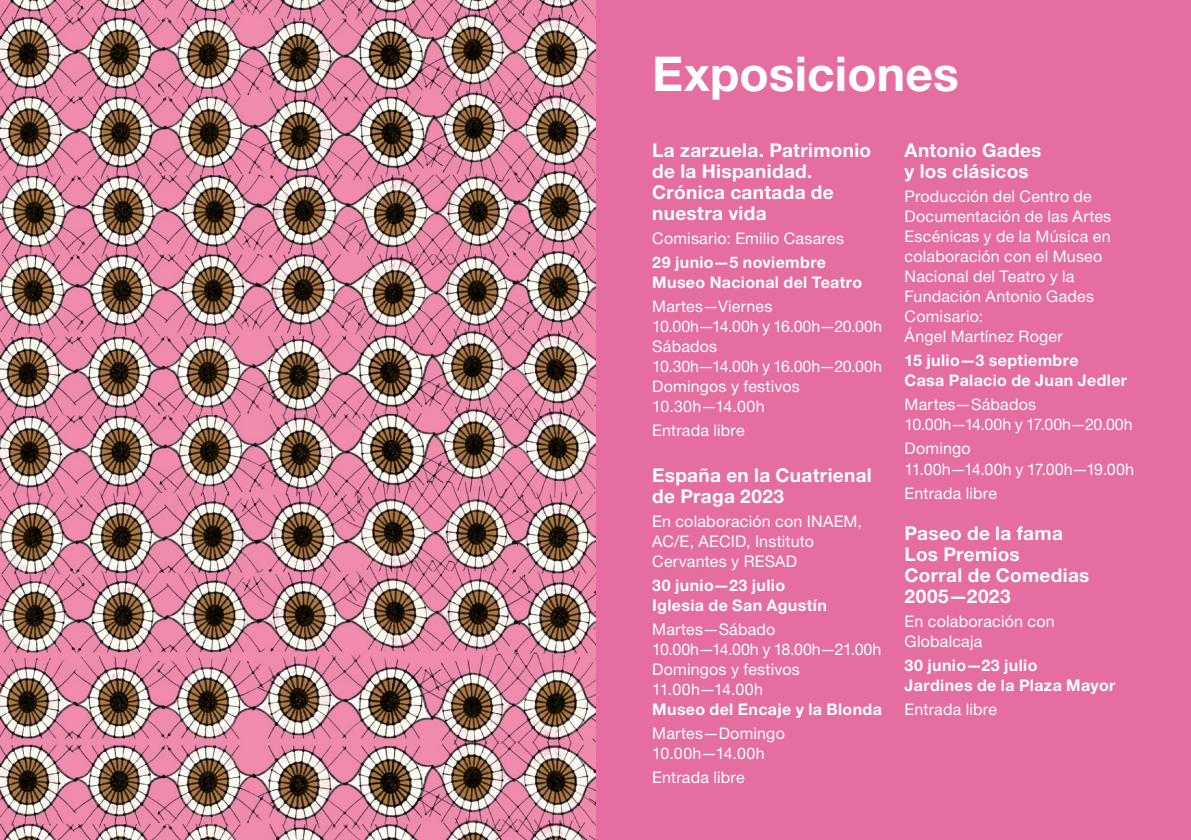
<style>
.page{position:relative;width:1191px;height:840px;background:#fff}
.page>*{position:absolute;margin:0;border:0;box-sizing:border-box;transform-origin:0 0}
.t1{font:700 48px "Helvetica Neue LT Std";color:#fff}
.t2{font:700 19px/21px "Helvetica Neue LT Std";letter-spacing:.015em;color:#fff}
.t3{font:16px/20px "Helvetica Neue LT Std";letter-spacing:.01em;color:#fff}
.t4{font:700 16px/20px "Helvetica Neue LT Std";letter-spacing:.025em;color:#fff}
</style>
<div class="page">
<div style="left:595px;top:0;width:596px;height:839px;background:#e56da1"></div>
<img style="left:0;top:0;width:595px;height:839px">
<h1 class="t1" style="left:652px;top:44px;width:308px">Exposiciones</h1>
<p class="t2" style="left:652px;top:139px;width:220px">La zarzuela. Patrimonio de la Hispanidad.<br>Crónica cantada de nuestra vida</p>
<p class="t3" style="left:652px;top:228px;width:193px">Comisario: Emilio Casares</p>
<p class="t4" style="left:652px;top:252px;width:211px">29 junio—5 noviembre<br>Museo Nacional del Teatro</p>
<p class="t3" style="left:652px;top:296px;width:231px">Martes—Viernes<br>10.00h—14.00h y 16.00h—20.00h<br>Sábados<br>10.30h—14.00h y 16.00h—20.00h<br>Domingos y festivos<br>10.30h—14.00h</p>
<p class="t3" style="left:652px;top:420px;width:94px">Entrada libre</p>
<p class="t2" style="left:652px;top:463px;width:221px">España en la Cuatrienal de Praga 2023</p>
<p class="t3" style="left:652px;top:510px;width:211px">En colaboración con INAEM,<br>AC/E, AECID, Instituto<br>Cervantes y RESAD</p>
<p class="t4" style="left:652px;top:574px;width:176px">30 junio—23 julio<br>Iglesia de San Agustín</p>
<p class="t3" style="left:652px;top:618px;width:231px">Martes—Sábado<br>10.00h—14.00h y 18.00h—21.00h<br>Domingos y festivos<br>11.00h—14.00h</p>
<p class="t4" style="left:652px;top:698px;width:231px">Museo del Encaje y la Blonda</p>
<p class="t3" style="left:652px;top:722px;width:134px">Martes—Domingo<br>10.00h—14.00h</p>
<p class="t3" style="left:652px;top:766px;width:94px">Entrada libre</p>
<p class="t2" style="left:904px;top:139px;width:138px">Antonio Gades y los clásicos</p>
<p class="t3" style="left:904px;top:186px;width:208px">Producción del Centro de<br>Documentación de las Artes<br>Escénicas y de la Música en colaboración con el Museo<br>Nacional del Teatro y la<br>Fundación Antonio Gades<br>Comisario:<br>Ángel Martínez Roger</p>
<p class="t4" style="left:904px;top:350px;width:224px">15 julio—3 septiembre<br>Casa Palacio de Juan Jedler</p>
<p class="t3" style="left:904px;top:394px;width:230px">Martes—Sábados<br>10.00h—14.00h y 17.00h—20.00h</p>
<p class="t3" style="left:904px;top:438px;width:231px">Domingo<br>11.00h—14.00h y 17.00h—19.00h</p>
<p class="t3" style="left:904px;top:482px;width:94px">Entrada libre</p>
<p class="t2" style="left:904px;top:521px;width:186px">Paseo de la fama<br>Los Premios<br>Corral de Comedias<br>2005—2023</p>
<p class="t3" style="left:904px;top:610px;width:152px">En colaboración con<br>Globalcaja</p>
<p class="t4" style="left:904px;top:654px;width:212px">30 junio—23 julio<br>Jardines de la Plaza Mayor</p>
<p class="t3" style="left:904px;top:698px;width:94px">Entrada libre</p>
</div>
